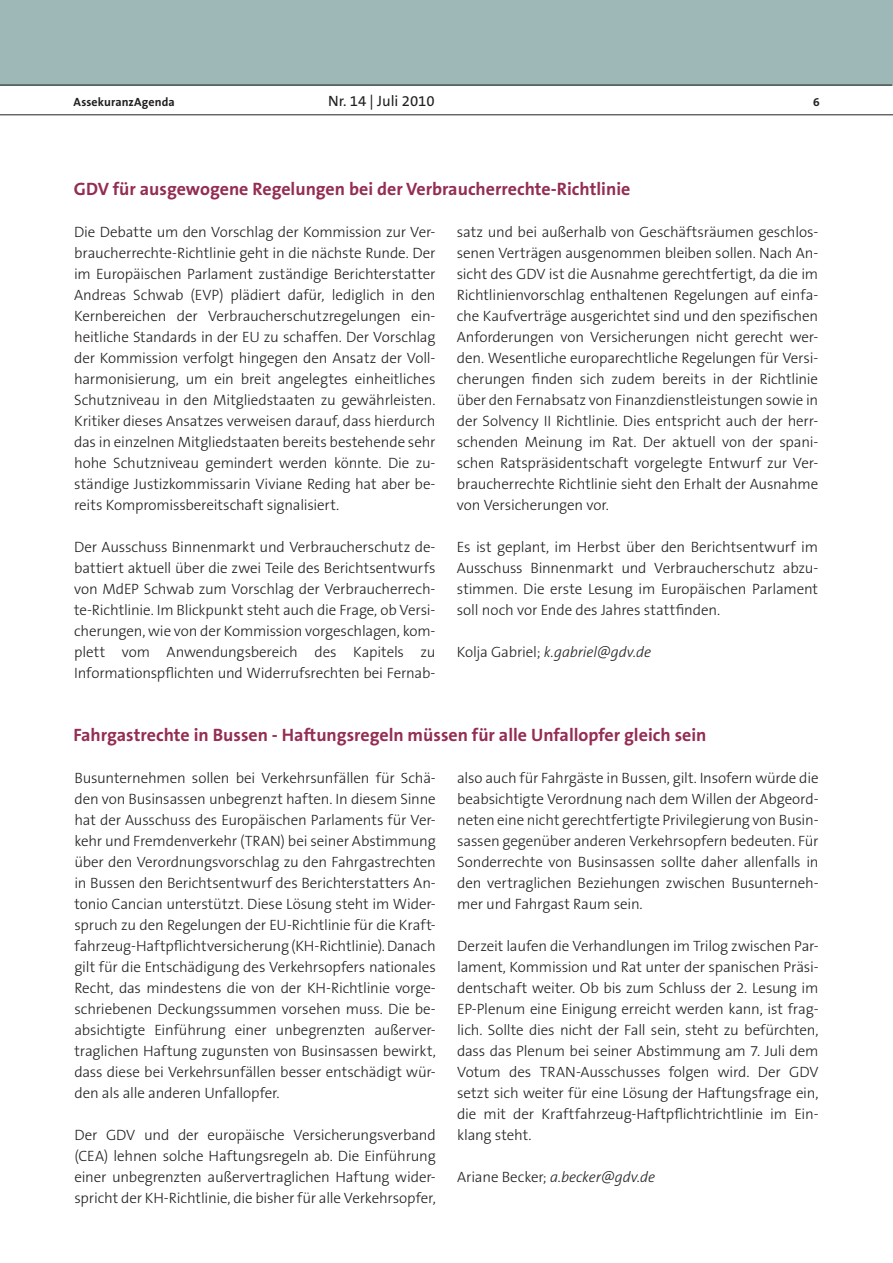
<style>
.page{position:relative;width:893px;height:1263px;background:#fff}
.page>*{position:absolute;margin:0;border:0;box-sizing:border-box;transform-origin:0 0}
.t1{font:700 18px "The Sans B7";color:#942d53}
.t2{font:300 15px/21px "The Sans B3";letter-spacing:-.01em;color:#231f20;text-align:justify}
.t3{font:italic 300 15px "The Sans B3";letter-spacing:-.005em;color:#231f20}
.t4{font:15px "The Sans B5 Plain";color:#231f20}
.t5{font:700 12px "The Sans B7";letter-spacing:.01em;color:#231f20}
.s1{font-style:normal}
</style>
<div class="page">
<div style="left:0;top:0;width:893px;height:85px;background:#9db8b7"></div>
<hr style="left:0;top:85px;width:893px;height:1px;background:#231f20">
<hr style="left:0;top:114px;width:893px;height:1px;background:#231f20">
<p class="t5" style="left:74px;top:95px;width:103px">AssekuranzAgenda</p>
<p class="t4" style="left:328px;top:93px;width:108px">Nr. 14 | Juli 2010</p>
<p class="t5" style="left:813px;top:95px;width:8px">6</p>
<p class="t1" style="left:74px;top:179px;width:558px">GDV für ausgewogene Regelungen bei der Verbraucherrechte-Richtlinie</p>
<p class="t2" style="left:74px;top:222px;width:363px">Die Debatte um den Vorschlag der Kommission zur Ver&shy;braucherrechte-Richtlinie geht in die nächste Runde. Der im Europäischen Parlament zuständige Berichterstatter Andreas Schwab (EVP) plädiert dafür, lediglich in den Kernbereichen der Verbraucherschutzregelungen ein&shy;heitliche Standards in der EU zu schaffen. Der Vorschlag der Kommission verfolgt hingegen den Ansatz der Voll&shy;harmonisierung, um ein breit angelegtes einheitliches Schutzniveau in den Mitgliedstaaten zu gewährleisten.<br>Kritiker dieses Ansatzes verweisen darauf, dass hierdurch das in einzelnen Mitgliedstaaten bereits bestehende sehr hohe Schutzniveau gemindert werden könnte. Die zu&shy;ständige Justizkommissarin Viviane Reding hat aber be&shy;reits Kompromissbereitschaft signalisiert.</p>
<p class="t2" style="left:74px;top:537px;width:363px">Der Ausschuss Binnenmarkt und Verbraucherschutz de&shy;battiert aktuell über die zwei Teile des Berichtsentwurfs von MdEP Schwab zum Vorschlag der Verbraucherrech&shy;te-Richtlinie. Im Blickpunkt steht auch die Frage, ob Versi&shy;cherungen, wie von der Kommission vorgeschlagen, kom&shy;plett vom Anwendungsbereich des Kapitels zu Informationspflichten und Widerrufsrechten bei Fernab-</p>
<p class="t2" style="left:457px;top:222px;width:363px">satz und bei außerhalb von Geschäftsräumen geschlos&shy;senen Verträgen ausgenommen bleiben sollen. Nach An&shy;sicht des GDV ist die Ausnahme gerechtfertigt, da die im Richtlinienvorschlag enthaltenen Regelungen auf einfa&shy;che Kaufverträge ausgerichtet sind und den spezifischen Anforderungen von Versicherungen nicht gerecht wer&shy;den. Wesentliche europarechtliche Regelungen für Versi&shy;cherungen finden sich zudem bereits in der Richtlinie über den Fernabsatz von Finanzdienstleistungen sowie in der Solvency II Richtlinie. Dies entspricht auch der herr&shy;schenden Meinung im Rat. Der aktuell von der spani&shy;schen Ratspräsidentschaft vorgelegte Entwurf zur Ver&shy;braucherrechte Richtlinie sieht den Erhalt der Ausnahme von Versicherungen vor.</p>
<p class="t2" style="left:457px;top:537px;width:363px">Es ist geplant, im Herbst über den Berichtsentwurf im Ausschuss Binnenmarkt und Verbraucherschutz abzu&shy;stimmen. Die erste Lesung im Europäischen Parlament soll noch vor Ende des Jahres stattfinden.</p>
<p class="t3" style="left:457px;top:644px;width:196px"><span class="s1">Kolja Gabriel;</span> k.gabriel@gdv.de</p>
<p class="t1" style="left:73px;top:726px;width:635px">Fahrgastrechte in Bussen - Haftungsregeln müssen für alle Unfallopfer gleich sein</p>
<p class="t2" style="left:74px;top:768px;width:363px">Busunternehmen sollen bei Verkehrsunfällen für Schä&shy;den von Businsassen unbegrenzt haften. In diesem Sinne hat der Ausschuss des Europäischen Parlaments für Ver&shy;kehr und Fremdenverkehr (TRAN) bei seiner Abstimmung über den Verordnungsvorschlag zu den Fahrgastrechten in Bussen den Berichtsentwurf des Berichterstatters An&shy;tonio Cancian unterstützt. Diese Lösung steht im Wider&shy;spruch zu den Regelungen der EU-Richtlinie für die Kraft&shy;fahrzeug-Haftpflichtversicherung (KH-Richtlinie). Danach gilt für die Entschädigung des Verkehrsopfers nationales Recht, das mindestens die von der KH-Richtlinie vorge&shy;schriebenen Deckungssummen vorsehen muss. Die be&shy;absichtigte Einführung einer unbegrenzten außerver&shy;traglichen Haftung zugunsten von Businsassen bewirkt, dass diese bei Verkehrsunfällen besser entschädigt wür&shy;den als alle anderen Unfallopfer.</p>
<p class="t2" style="left:74px;top:1125px;width:363px">Der GDV und der europäische Versicherungsverband (CEA) lehnen solche Haftungsregeln ab. Die Einführung einer unbegrenzten außervertraglichen Haftung wider&shy;spricht der KH-Richtlinie, die bisher für alle Verkehrsopfer,</p>
<p class="t2" style="left:457px;top:768px;width:363px">also auch für Fahrgäste in Bussen, gilt. Insofern würde die beabsichtigte Verordnung nach dem Willen der Abgeord&shy;neten eine nicht gerechtfertigte Privilegierung von Busin&shy;sassen gegenüber anderen Verkehrsopfern bedeuten. Für Sonderrechte von Businsassen sollte daher allenfalls in den vertraglichen Beziehungen zwischen Busunterneh&shy;mer und Fahrgast Raum sein.</p>
<p class="t2" style="left:457px;top:936px;width:363px">Derzeit laufen die Verhandlungen im Trilog zwischen Par&shy;lament, Kommission und Rat unter der spanischen Präsi&shy;dentschaft weiter. Ob bis zum Schluss der 2. Lesung im EP-Plenum eine Einigung erreicht werden kann, ist frag&shy;lich. Sollte dies nicht der Fall sein, steht zu befürchten, dass das Plenum bei seiner Abstimmung am 7. Juli dem Votum des TRAN-Ausschusses folgen wird. Der GDV setzt sich weiter für eine Lösung der Haftungsfrage ein, die mit der Kraftfahrzeug-Haftpflichtrichtlinie im Ein&shy;klang steht.</p>
<p class="t3" style="left:457px;top:1169px;width:200px"><span class="s1">Ariane Becker;</span> a.becker@gdv.de</p>
</div>
